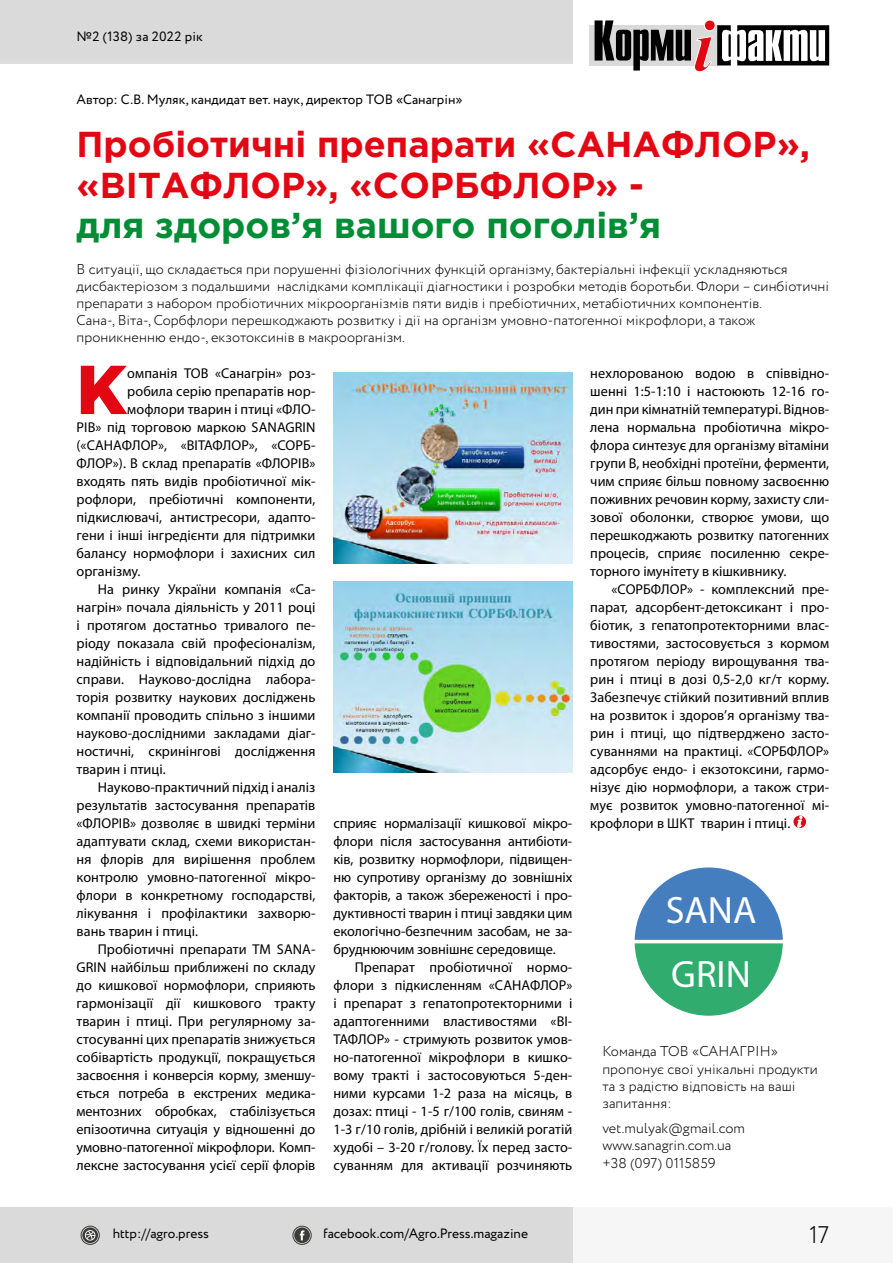
<style>
.page{position:relative;width:893px;height:1263px;background:#fff}
.page>*{position:absolute;margin:0;border:0;box-sizing:border-box;transform-origin:0 0}
.t1{font:900 69px "Gotham Pro";color:#e30613}
.t2{font:38.25px/64.1px "Myriad Pro";color:#fff}
.t3{font:700 36px/40.5px "Gotham Pro";color:#e30613}
.t4{font:700 36px "Gotham Pro";color:#008d36}
.t5{font:300 24px "Circe";color:#000}
.t6{font:14.25px/18px "Myriad Pro";letter-spacing:.005em;color:#000;text-align:justify}
.t7{font:300 14.25px/17.1px "Circe";letter-spacing:.005em;color:#000}
.t8{font:13.5px "Circe";color:#000}
</style>
<div class="page">
<div style="left:561px;top:1208px;width:332px;height:55px;background:#f6f6f6"></div>
<div style="left:0;top:1208px;width:572px;height:55px;background:#dadada"></div>
<div style="left:0;top:0;width:572px;height:64px;background:#dadada"></div>
<svg style="left:590px;top:25px;width:5px;height:40px"></svg>
<svg style="left:595px;top:20px;width:136px;height:52px"></svg>
<hr style="left:728px;top:34px;width:3px;height:23px;background:#000">
<svg style="left:737px;top:25px;width:92px;height:40px"></svg>
<div style="left:293px;top:1226px;width:19px;height:19px;border:1px solid #3c3c3b;border-radius:50%"></div>
<svg style="left:294px;top:1227px;width:16px;height:16px"></svg>
<svg style="left:300px;top:1230px;width:4px;height:10px"></svg>
<div style="left:81px;top:1226px;width:19px;height:19px;border:1px solid #3c3c3b;border-radius:50%"></div>
<svg style="left:82px;top:1227px;width:16px;height:16px"></svg>
<svg style="left:85px;top:1230px;width:10px;height:10px"></svg>
<svg style="left:793px;top:815px;width:13px;height:13px"></svg>
<svg style="left:797px;top:816px;width:5px;height:11px"></svg>
<svg style="left:635px;top:867px;width:148px;height:149px"></svg>
<img style="left:333px;top:372px;width:239px;height:191px">
<img style="left:333px;top:581px;width:239px;height:192px">
<p class="t8" style="left:77px;top:28px;width:128px">№2 (138) за 2022 рік</p>
<p class="t8" style="left:77px;top:90px;width:388px">Автор: С.В. Муляк, кандидат вет. наук, директор ТОВ «Санагрін»</p>
<h3 class="t3" style="left:77px;top:123px;width:735px">Пробіотичні препарати «САНАФЛОР», «ВІТАФЛОР», «СОРБФЛОР» -</h3>
<h3 class="t4" style="left:77px;top:204px;width:586px">для здоров’я вашого поголів’я</h3>
<p class="t7" style="left:77px;top:261px;width:754px">В ситуації, що складається при порушенні фізіологічних функцій організму, бактеріальні інфекції ускладняються дисбактеріозом з подальшими наслідками комплікації діагностики і розробки методів боротьби. Флори – синбіотичні препарати з набором пробіотичних мікроорганізмів пяти видів і пребіотичних, метабіотичних компонентів.<br>Сана-, Віта-, Сорбфлори перешкоджають розвитку і дії на організм умовно-патогенної мікрофлори, а також проникненню ендо-, екзотоксинів в макроорганізм.</p>
<h1 class="t1" style="left:77px;top:350px;width:52px">К</h1>
<p class="t6" style="left:127px;top:364px;width:190px">омпанія ТОВ «Санагрін» роз-</p>
<p class="t6" style="left:590px;top:364px;width:240px">нехлорованою водою в співвідно&shy;шенні 1:5-1:10 і настоюють 12-16 го&shy;дин при кімнатній температурі. Віднов&shy;лена нормальна пробіотична мікро&shy;флора синтезує для організму вітаміни групи В, необхідні протеїни, ферменти, чим сприяє більш повному засвоєнню поживних речовин корму, захисту сли&shy;зової оболонки, створює умови, що перешкоджають розвитку патогенних процесів, сприяє посиленню секре&shy;торного імунітету в кішкивнику.</p>
<p class="t6" style="left:590px;top:580px;width:240px;text-indent:21px">«СОРБФЛОР» - комплексний пре&shy;парат, адсорбент-детоксикант і про&shy;біотик, з гепатопротекторними влас&shy;тивостями, застосовується з кормом протягом періоду вирощування тва&shy;рин і птиці в дозі 0,5-2,0 кг/т корму.<br>Забезпечує стійкий позитивний вплив на розвиток і здоров’я організму тва&shy;рин і птиці, що підтверджено засто&shy;суваннями на практиці. «СОРБФЛОР» адсорбує ендо- і екзотоксини, гармо&shy;нізує дію нормофлори, а також стри&shy;мує розвиток умовно-патогенної мі&shy;крофлори в ШКТ тварин і птиці.</p>
<p class="t6" style="left:127px;top:382px;width:190px">робила серію препаратів нор-</p>
<p class="t6" style="left:127px;top:400px;width:190px">мофлори тварин і птиці «ФЛО-</p>
<p class="t6" style="left:77px;top:418px;width:240px">РІВ» під торговою маркою SANAGRIN</p>
<p class="t6" style="left:77px;top:436px;width:240px">(«САНАФЛОР», «ВІТАФЛОР», «СОРБ-</p>
<p class="t6" style="left:77px;top:454px;width:240px">ФЛОР»). В склад препаратів «ФЛОРІВ»</p>
<p class="t6" style="left:77px;top:472px;width:240px">входять пять видів пробіотичної мік-</p>
<p class="t6" style="left:77px;top:490px;width:240px">рофлори, пребіотичні компоненти,</p>
<p class="t6" style="left:77px;top:508px;width:240px">підкислювачі, антистресори, адапто-</p>
<p class="t6" style="left:77px;top:526px;width:240px">гени і інші інгредієнти для підтримки</p>
<p class="t6" style="left:77px;top:544px;width:240px">балансу нормофлори і захисних сил</p>
<p class="t6" style="left:77px;top:562px;width:65px">організму.</p>
<p class="t6" style="left:98px;top:580px;width:219px">На ринку України компанія «Са-</p>
<p class="t6" style="left:77px;top:598px;width:240px">нагрін» почала діяльність у 2011 році</p>
<p class="t6" style="left:77px;top:616px;width:240px">і протягом достатньо тривалого пе-</p>
<p class="t6" style="left:77px;top:634px;width:240px">ріоду показала свій професіоналізм,</p>
<p class="t6" style="left:77px;top:652px;width:240px">надійність і відповідальний підхід до</p>
<p class="t6" style="left:77px;top:670px;width:240px">справи. Науково-дослідна лабора-</p>
<p class="t6" style="left:77px;top:688px;width:240px">торія розвитку наукових досліджень</p>
<p class="t6" style="left:77px;top:706px;width:240px">компанії проводить спільно з іншими</p>
<p class="t6" style="left:77px;top:724px;width:240px">науково-дослідними закладами діаг-</p>
<p class="t6" style="left:77px;top:742px;width:240px">ностичні, скринінгові дослідження</p>
<p class="t6" style="left:77px;top:760px;width:91px">тварин і птиці.</p>
<p class="t6" style="left:98px;top:778px;width:219px">Науково-практичний підхід і аналіз</p>
<p class="t6" style="left:77px;top:796px;width:240px">результатів застосування препаратів</p>
<p class="t6" style="left:77px;top:814px;width:240px">«ФЛОРІВ» дозволяє в швидкі терміни</p>
<p class="t6" style="left:77px;top:832px;width:240px">адаптувати склад, схеми використан-</p>
<p class="t6" style="left:77px;top:850px;width:240px">ня флорів для вирішення проблем</p>
<p class="t6" style="left:77px;top:868px;width:240px">контролю умовно-патогенної мікро-</p>
<p class="t6" style="left:77px;top:886px;width:240px">флори в конкретному господарстві,</p>
<p class="t6" style="left:77px;top:904px;width:240px">лікування і профілактики захворю-</p>
<p class="t6" style="left:77px;top:922px;width:123px">вань тварин і птиці.</p>
<p class="t6" style="left:98px;top:940px;width:219px">Пробіотичні препарати ТМ SANA-</p>
<p class="t6" style="left:77px;top:958px;width:240px">GRIN найбільш приближені по складу</p>
<p class="t6" style="left:77px;top:976px;width:240px">до кишкової нормофлори, сприяють</p>
<p class="t6" style="left:77px;top:994px;width:240px">гармонізації дії кишкового тракту</p>
<p class="t6" style="left:77px;top:1012px;width:240px">тварин і птиці. При регулярному за-</p>
<p class="t6" style="left:77px;top:1030px;width:240px">стосуванні цих препаратів знижується</p>
<p class="t6" style="left:77px;top:1048px;width:240px">собівартість продукції, покращується</p>
<p class="t6" style="left:77px;top:1066px;width:240px">засвоєння і конверсія корму, зменшу-</p>
<p class="t6" style="left:77px;top:1084px;width:240px">ється потреба в екстрених медика-</p>
<p class="t6" style="left:77px;top:1102px;width:240px">ментозних обробках, стабілізується</p>
<p class="t6" style="left:77px;top:1120px;width:240px">епізоотична ситуація у відношенні до</p>
<p class="t6" style="left:77px;top:1138px;width:240px">умовно-патогенної мікрофлори. Комп-</p>
<p class="t6" style="left:77px;top:1156px;width:240px">лексне застосування усієї серії флорів</p>
<p class="t6" style="left:333px;top:814px;width:240px">сприяє нормалізації кишкової мікро&shy;флори після застосування антибіоти&shy;ків, розвитку нормофлори, підвищен&shy;ню супротиву організму до зовнішніх факторів, а також збереженості і про&shy;дуктивності тварин і птиці завдяки цим екологічно-безпечним засобам, не за&shy;бруднюючим зовнішнє середовище.</p>
<p class="t6" style="left:333px;top:958px;width:240px;text-indent:21px">Препарат пробіотичної нормо&shy;флори з підкисленням «САНАФЛОР» і препарат з гепатопротекторними і адаптогенними властивостями «ВІ-ТАФЛОР» - стримують розвиток умов&shy;но-патогенної мікрофлори в кишко&shy;вому тракті і застосовуються 5-ден&shy;ними курсами 1-2 раза на місяць, в дозах: птиці - 1-5 г/100 голів, свиням - 1-3 г/10 голів, дрібній і великій рогатій худобі – 3-20 г/голову. Їх перед засто&shy;суванням для активації розчиняють</p>
<h2 class="t2" style="left:666px;top:877px;width:92px">SANA<br>GRIN</h2>
<p class="t7" style="left:602px;top:1043px;width:217px">Команда ТОВ «САНАГРІН» пропонує свої унікальні продукти та з радістю відповість на ваші запитання:</p>
<p class="t7" style="left:602px;top:1120px;width:144px">vet.mulyak@gmail.com www.sanagrin.com.ua +38 (097) 0115859</p>
<p class="t8" style="left:113px;top:1225px;width:98px">http://agro.press</p>
<p class="t8" style="left:323px;top:1225px;width:206px">facebook.com/Agro.Press.magazine</p>
<h3 class="t5" style="left:809px;top:1218px;width:22px">17</h3>
</div>
